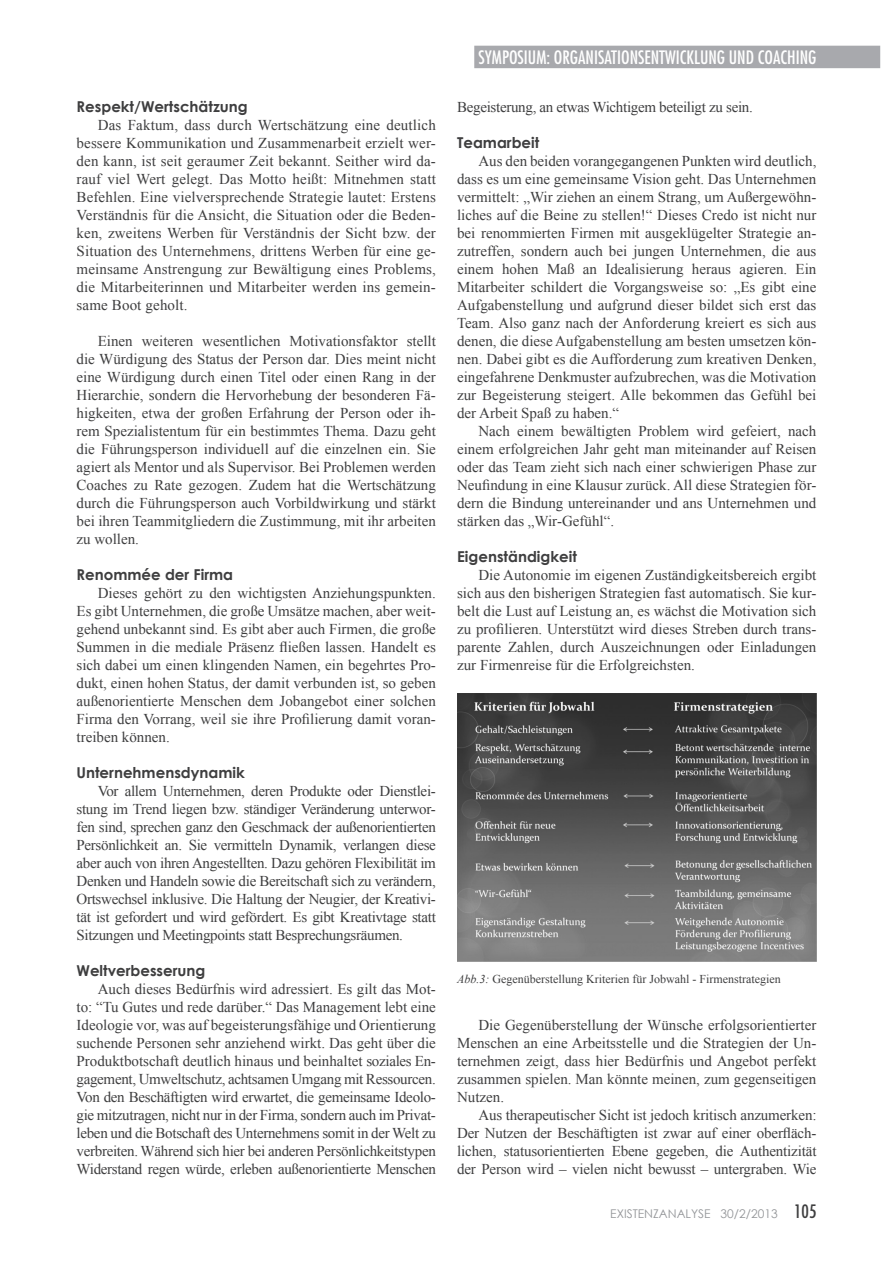
<style>
.page{position:relative;width:893px;height:1263px;background:#fff}
.page>*{position:absolute;margin:0;border:0;box-sizing:border-box;transform-origin:0 0}
.t1{font:condensed 18px "Futura Std";color:#fff}
.Fließ{font:15px/18px "Times New Roman";color:#3e3e3f;text-align:justify}
.H5_-_1_1{font:700 15px "Century Gothic";color:#3e3e3f}
.Fließ-2{font:15px "Times New Roman";letter-spacing:-.02em;color:#3e3e3f}
.Bildunterschrift{font:12px "Times New Roman";color:#3e3e3f}
.t2{font:12px "Century Gothic";color:#939598}
.s1{font-style:italic}
.s2{font-family:"Futura Std";font-stretch:condensed;font-size:18px;color:#3e3e3f}
</style>
<div class="page">
<div style="left:474px;top:46px;width:406px;height:22px;background:#a8a9ad"></div>
<img style="left:457px;top:693px;width:359px;height:269px">
<p class="H5_-_1_1" style="left:77px;top:95px;width:173px">Respekt/Wertschätzung</p>
<p class="Fließ" style="left:77px;top:115px;width:361px;text-indent:21px">Das Faktum, dass durch Wertschätzung eine deutlich bessere Kommunikation und Zusammenarbeit erzielt wer&shy;den kann, ist seit geraumer Zeit bekannt. Seither wird da&shy;rauf viel Wert gelegt. Das Motto heißt: Mitnehmen statt Befehlen. Eine vielversprechende Strategie lautet: Erstens Verständnis für die Ansicht, die Situation oder die Beden&shy;ken, zweitens Werben für Verständnis der Sicht bzw. der Situation des Unternehmens, drittens Werben für eine ge&shy;meinsame Anstrengung zur Bewältigung eines Problems, die Mitarbeiterinnen und Mitarbeiter werden ins gemein&shy;same Boot geholt.</p>
<p class="Fließ" style="left:77px;top:331px;width:361px;text-indent:21px">Einen weiteren wesentlichen Motivationsfaktor stellt die Würdigung des Status der Person dar. Dies meint nicht eine Würdigung durch einen Titel oder einen Rang in der Hierarchie, sondern die Hervorhebung der besonderen Fä&shy;higkeiten, etwa der großen Erfahrung der Person oder ih&shy;rem Spezialistentum für ein bestimmtes Thema. Dazu geht die Führungsperson individuell auf die einzelnen ein. Sie agiert als Mentor und als Supervisor. Bei Problemen werden Coaches zu Rate gezogen. Zudem hat die Wertschätzung durch die Führungsperson auch Vorbildwirkung und stärkt bei ihren Teammitgliedern die Zustimmung, mit ihr arbeiten zu wollen.</p>
<p class="H5_-_1_1" style="left:77px;top:563px;width:158px">Renommée der Firma</p>
<p class="Fließ" style="left:77px;top:583px;width:361px;text-indent:21px">Dieses gehört zu den wichtigsten Anziehungspunkten.<br>Es gibt Unternehmen, die große Umsätze machen, aber weit&shy;gehend unbekannt sind. Es gibt aber auch Firmen, die große Summen in die mediale Präsenz fließen lassen. Handelt es sich dabei um einen klingenden Namen, ein begehrtes Pro&shy;dukt, einen hohen Status, der damit verbunden ist, so geben außenorientierte Menschen dem Jobangebot einer solchen Firma den Vorrang, weil sie ihre Profilierung damit voran&shy;treiben können.</p>
<p class="H5_-_1_1" style="left:77px;top:761px;width:170px">Unternehmensdynamik</p>
<p class="Fließ" style="left:77px;top:781px;width:361px;text-indent:21px">Vor allem Unternehmen, deren Produkte oder Dienstlei&shy;stung im Trend liegen bzw. ständiger Veränderung unterwor&shy;fen sind, sprechen ganz den Geschmack der außenorientierten Persönlichkeit an. Sie vermitteln Dynamik, verlangen diese aber auch von ihren Angestellten. Dazu gehören Flexibilität im Denken und Handeln sowie die Bereitschaft sich zu verändern, Ortswechsel inklusive. Die Haltung der Neugier, der Kreativi&shy;tät ist gefordert und wird gefördert. Es gibt Kreativtage statt Sitzungen und Meetingpoints statt Besprechungsräumen.</p>
<p class="H5_-_1_1" style="left:77px;top:959px;width:131px">Weltverbesserung</p>
<p class="Fließ" style="left:77px;top:979px;width:361px;text-indent:21px">Auch dieses Bedürfnis wird adressiert. Es gilt das Mot&shy;to: “Tu Gutes und rede darüber.“ Das Management lebt eine Ideologie vor, was auf begeisterungsfähige und Orientierung suchende Personen sehr anziehend wirkt. Das geht über die Produktbotschaft deutlich hinaus und beinhaltet soziales En&shy;gagement, Umweltschutz, achtsamen Umgang mit Ressourcen.<br>Von den Beschäftigten wird erwartet, die gemeinsame Ideolo&shy;gie mitzutragen, nicht nur in der Firma, sondern auch im Privat&shy;leben und die Botschaft des Unternehmens somit in der Welt zu verbreiten. Während sich hier bei anderen Persönlichkeitstypen Widerstand regen würde, erleben außenorientierte Menschen</p>
<p class="t1" style="left:478px;top:46px;width:339px">SYMPOSIUM: ORGANISATIONSENTWICKLUNG UND COACHING</p>
<p class="Fließ-2" style="left:457px;top:96px;width:297px">Begeisterung, an etwas Wichtigem beteiligt zu sein.</p>
<p class="H5_-_1_1" style="left:457px;top:131px;width:84px">Teamarbeit</p>
<p class="Fließ" style="left:457px;top:151px;width:361px;text-indent:21px">Aus den beiden vorangegangenen Punkten wird deutlich, dass es um eine gemeinsame Vision geht. Das Unternehmen vermittelt: „Wir ziehen an einem Strang, um Außergewöhn&shy;liches auf die Beine zu stellen!“ Dieses Credo ist nicht nur bei renommierten Firmen mit ausgeklügelter Strategie an&shy;zutreffen, sondern auch bei jungen Unternehmen, die aus einem hohen Maß an Idealisierung heraus agieren. Ein Mitarbeiter schildert die Vorgangsweise so: „Es gibt eine Aufgabenstellung und aufgrund dieser bildet sich erst das Team. Also ganz nach der Anforderung kreiert es sich aus denen, die diese Aufgabenstellung am besten umsetzen kön&shy;nen. Dabei gibt es die Aufforderung zum kreativen Denken, eingefahrene Denkmuster aufzubrechen, was die Motivation zur Begeisterung steigert. Alle bekommen das Gefühl bei der Arbeit Spaß zu haben.“</p>
<p class="Fließ" style="left:457px;top:421px;width:361px;text-indent:21px">Nach einem bewältigten Problem wird gefeiert, nach einem erfolgreichen Jahr geht man miteinander auf Reisen oder das Team zieht sich nach einer schwierigen Phase zur Neufindung in eine Klausur zurück. All diese Strategien för&shy;dern die Bindung untereinander und ans Unternehmen und stärken das „Wir-Gefühl“.</p>
<p class="H5_-_1_1" style="left:457px;top:545px;width:121px">Eigenständigkeit</p>
<p class="Fließ" style="left:457px;top:565px;width:361px;text-indent:21px">Die Autonomie im eigenen Zuständigkeitsbereich ergibt sich aus den bisherigen Strategien fast automatisch. Sie kur&shy;belt die Lust auf Leistung an, es wächst die Motivation sich zu profilieren. Unterstützt wird dieses Streben durch trans&shy;parente Zahlen, durch Auszeichnungen oder Einladungen zur Firmenreise für die Erfolgreichsten.</p>
<p class="Bildunterschrift" style="left:457px;top:971px;width:325px"><span class="s1">Abb.3:</span> Gegenüberstellung Kriterien für Jobwahl - Firmenstrategien</p>
<p class="Fließ" style="left:457px;top:1015px;width:361px;text-indent:21px">Die Gegenüberstellung der Wünsche erfolgsorientierter Menschen an eine Arbeitsstelle und die Strategien der Un&shy;ternehmen zeigt, dass hier Bedürfnis und Angebot perfekt zusammen spielen. Man könnte meinen, zum gegenseitigen Nutzen.</p>
<p class="Fließ" style="left:457px;top:1105px;width:361px;text-indent:21px">Aus therapeutischer Sicht ist jedoch kritisch anzumerken:<br>Der Nutzen der Beschäftigten ist zwar auf einer oberfläch&shy;lichen, statusorientierten Ebene gegeben, die Authentizität der Person wird – vielen nicht bewusst – untergraben. Wie</p>
<p class="t2" style="left:610px;top:1205px;width:208px">EXISTENZANALYSE 30/2/2013 <span class="s2">105</span></p>
</div>
